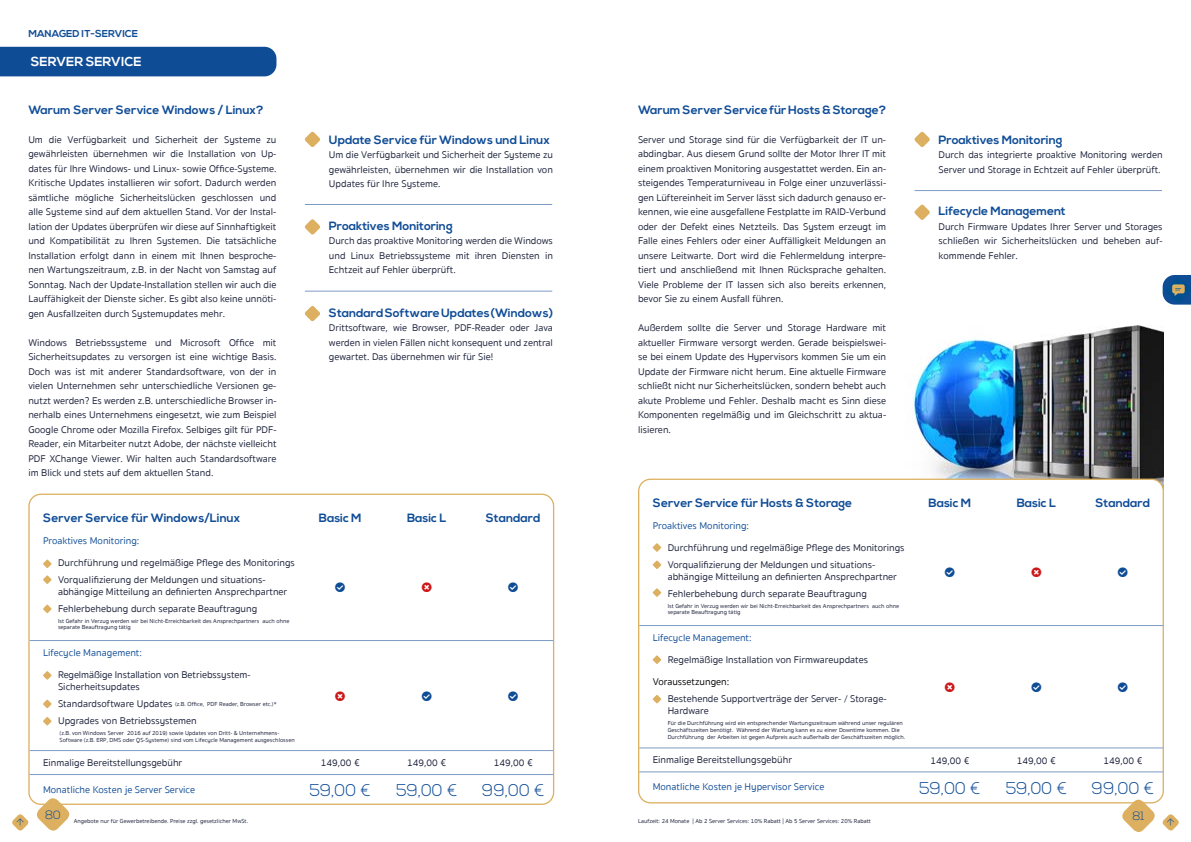
<style>
.page{position:relative;width:1191px;height:842px;background:#fff}
.page>*{position:absolute;margin:0;border:0;box-sizing:border-box;transform-origin:0 0}
.t1{font:300 17px "Nexa";color:#0f4c96}
.t2{font:700 13px "Nexa";color:#fff}
.t3{font:700 12px "Nexa";color:#0f4c96}
.t4{font:300 12px "Nexa";color:#0f4c96}
.t5{font:10px/14.5px "Sukhumvit Set Text";color:#181e37;text-align:justify}
.t6{font:10px "Sukhumvit Set Text";color:#0f4c96}
.t7{font:700 10px "Nexa";color:#0f4c96}
.t8{font:10px "Sukhumvit Set Text";color:#000}
.t9{font:6px/7.2px "Sukhumvit Set Text";color:#181e37}
.s1{font-size:10px}
</style>
<div class="page">
<div style="left:0;top:47px;width:276px;height:29px;background:#0f4c96"></div>
<svg style="left:304px;top:131px;width:16px;height:16px"></svg>
<svg style="left:304px;top:219px;width:16px;height:16px"></svg>
<hr style="left:305px;top:204px;width:247px;height:1px;background:#7d9cc5">
<svg style="left:304px;top:306px;width:16px;height:16px"></svg>
<hr style="left:305px;top:291px;width:247px;height:1px;background:#7d9cc5">
<hr style="left:30px;top:640px;width:523px;height:1px;background:#7d9cc5">
<hr style="left:30px;top:750px;width:523px;height:1px;background:#7d9cc5">
<hr style="left:30px;top:774px;width:523px;height:1px;background:#7d9cc5">
<svg style="left:43px;top:559px;width:9px;height:9px"></svg>
<svg style="left:43px;top:575px;width:9px;height:9px"></svg>
<svg style="left:43px;top:604px;width:9px;height:9px"></svg>
<svg style="left:43px;top:671px;width:9px;height:9px"></svg>
<svg style="left:43px;top:699px;width:9px;height:9px"></svg>
<svg style="left:43px;top:717px;width:9px;height:9px"></svg>
<img style="left:905px;top:325px;width:258px;height:160px">
<div style="left:638px;top:479px;width:525px;height:324px;background:#fff;border-radius:12px"></div>
<hr style="left:639px;top:625px;width:524px;height:1px;background:#7d9cc5">
<hr style="left:639px;top:748px;width:524px;height:1px;background:#7d9cc5">
<hr style="left:639px;top:771px;width:524px;height:1px;background:#7d9cc5">
<hr style="left:914px;top:190px;width:247px;height:1px;background:#7d9cc5">
<svg style="left:914px;top:131px;width:16px;height:16px"></svg>
<svg style="left:914px;top:204px;width:16px;height:16px"></svg>
<svg style="left:652px;top:543px;width:9px;height:9px"></svg>
<svg style="left:652px;top:560px;width:9px;height:9px"></svg>
<svg style="left:652px;top:588px;width:9px;height:9px"></svg>
<svg style="left:652px;top:655px;width:9px;height:9px"></svg>
<svg style="left:652px;top:695px;width:9px;height:9px"></svg>
<svg style="left:1162px;top:275px;width:29px;height:30px"></svg>
<svg style="left:12px;top:796px;width:60px;height:35px"></svg>
<svg style="left:1119px;top:797px;width:60px;height:35px"></svg>
<p class="t7" style="left:28px;top:28px;width:111px">MANAGED IT-SERVICE</p>
<h2 class="t2" style="left:31px;top:54px;width:112px">SERVER SERVICE</h2>
<p class="t3" style="left:28px;top:103px;width:237px">Warum Server Service Windows / Linux?</p>
<p class="t5" style="left:28px;top:133px;width:250px">Um die Verfügbarkeit und Sicherheit der Systeme zu gewährleisten übernehmen wir die Installation von Up&shy;dates für Ihre Windows- und Linux- sowie Office-Systeme.<br>Kritische Updates installieren wir sofort. Dadurch werden sämtliche mögliche Sicherheitslücken geschlossen und alle Systeme sind auf dem aktuellen Stand. Vor der Instal&shy;lation der Updates überprüfen wir diese auf Sinnhaftigkeit und Kompatibilität zu Ihren Systemen. Die tatsächliche Installation erfolgt dann in einem mit Ihnen besproche&shy;nen Wartungszeitraum, z.B. in der Nacht von Samstag auf Sonntag. Nach der Update-Installation stellen wir auch die Lauffähigkeit der Dienste sicher. Es gibt also keine unnöti&shy;gen Ausfallzeiten durch Systemupdates mehr.</p>
<p class="t5" style="left:28px;top:336px;width:250px">Windows Betriebssysteme und Microsoft Office mit Sicherheitsupdates zu versorgen ist eine wichtige Basis.<br>Doch was ist mit anderer Standardsoftware, von der in vielen Unternehmen sehr unterschiedliche Versionen ge&shy;nutzt werden? Es werden z.B. unterschiedliche Browser in&shy;nerhalb eines Unternehmens eingesetzt, wie zum Beispiel Google Chrome oder Mozilla Firefox. Selbiges gilt für PDF-Reader, ein Mitarbeiter nutzt Adobe, der nächste vielleicht PDF XChange Viewer. Wir halten auch Standardsoftware im Blick und stets auf dem aktuellen Stand.</p>
<p class="t3" style="left:43px;top:511px;width:199px">Server Service für Windows/Linux</p>
<p class="t6" style="left:43px;top:534px;width:98px">Proaktives Monitoring:</p>
<p class="t5" style="left:58px;top:555px;width:238px;line-height:17px">Durchführung und regelmäßige Pflege des Monitorings<br>Vorqualifizierung der Meldungen und situations-</p>
<p class="t5" style="left:58px;top:584px;width:231px;line-height:17px">abhängige Mitteilung an definierten Ansprechpartner<br>Fehlerbehebung durch separate Beauftragung</p>
<p class="t9" style="left:58px;top:618px;width:233px;line-height:6.2px">Ist Gefahr in Verzug werden wir bei Nicht-Erreichbarkeit des Ansprechpartners auch ohne separate Beauftragung tätig</p>
<p class="t6" style="left:43px;top:646px;width:100px">Lifecycle Management:</p>
<p class="t5" style="left:58px;top:669px;width:194px;line-height:12px">Regelmäßige Installation von Betriebssystem-<br>Sicherheitsupdates</p>
<p class="t9" style="left:58px;top:701px;width:220px"><span class="s1">Standardsoftware Updates</span> (z.B. Office, PDF Reader, Browser etc.)*</p>
<p class="t5" style="left:58px;top:714px;width:140px">Upgrades von Betriebssystemen</p>
<p class="t9" style="left:60px;top:729px;width:237px">(z.B. von Windows Server 2016 auf 2019) sowie Updates von Dritt- &amp; Unternehmens-<br>Software (z.B. ERP, DMS oder QS-Systeme) sind vom Lifecycle Management ausgeschlossen</p>
<p class="t5" style="left:43px;top:756px;width:141px">Einmalige Bereitstellungsgebühr</p>
<p class="t6" style="left:43px;top:783px;width:154px">Monatliche Kosten je Server Service</p>
<p class="t3" style="left:329px;top:133px;width:222px">Update Service für Windows und Linux</p>
<p class="t5" style="left:329px;top:148px;width:225px">Um die Verfügbarkeit und Sicherheit der Systeme zu gewährleisten, übernehmen wir die Installation von Updates für Ihre Systeme.</p>
<p class="t3" style="left:329px;top:219px;width:125px">Proaktives Monitoring</p>
<p class="t5" style="left:329px;top:234px;width:225px">Durch das proaktive Monitoring werden die Windows und Linux Betriebssysteme mit ihren Diensten in Echtzeit auf Fehler überprüft.</p>
<p class="t3" style="left:329px;top:305px;width:225px">Standard Software Updates (Windows)</p>
<p class="t5" style="left:329px;top:321px;width:225px">Drittsoftware, wie Browser, PDF-Reader oder Java werden in vielen Fällen nicht konsequent und zentral gewartet. Das übernehmen wir für Sie!</p>
<p class="t3" style="left:319px;top:511px;width:44px">Basic M</p>
<p class="t3" style="left:407px;top:511px;width:41px">Basic L</p>
<p class="t3" style="left:486px;top:511px;width:56px">Standard</p>
<p class="t5" style="left:321px;top:756px;width:40px">149,00 €</p>
<h1 class="t1" style="left:309px;top:780px;width:63px">59,00 €</h1>
<p class="t5" style="left:407px;top:756px;width:40px">149,00 €</p>
<h1 class="t1" style="left:396px;top:780px;width:63px">59,00 €</h1>
<p class="t5" style="left:494px;top:756px;width:40px">149,00 €</p>
<h1 class="t1" style="left:482px;top:780px;width:64px">99,00 €</h1>
<p class="t3" style="left:638px;top:103px;width:250px">Warum Server Service für Hosts &amp; Storage?</p>
<p class="t5" style="left:638px;top:133px;width:250px">Server und Storage sind für die Verfügbarkeit der IT un&shy;abdingbar. Aus diesem Grund sollte der Motor Ihrer IT mit einem proaktiven Monitoring ausgestattet werden. Ein an&shy;steigendes Temperaturniveau in Folge einer unzuverlässi&shy;gen Lüftereinheit im Server lässt sich dadurch genauso er&shy;kennen, wie eine ausgefallene Festplatte im RAID-Verbund oder der Defekt eines Netzteils. Das System erzeugt im Falle eines Fehlers oder einer Auffälligkeit Meldungen an unsere Leitwarte. Dort wird die Fehlermeldung interpre&shy;tiert und anschließend mit Ihnen Rücksprache gehalten.<br>Viele Probleme der IT lassen sich also bereits erkennen, bevor Sie zu einem Ausfall führen.</p>
<p class="t5" style="left:638px;top:321px;width:250px">Außerdem sollte die Server und Storage Hardware mit aktueller Firmware versorgt werden. Gerade beispielswei&shy;se bei einem Update des Hypervisors kommen Sie um ein Update der Firmware nicht herum. Eine aktuelle Firmware schließt nicht nur Sicherheitslücken, sondern behebt auch akute Probleme und Fehler. Deshalb macht es Sinn diese Komponenten regelmäßig und im Gleichschritt zu aktua&shy;lisieren.</p>
<p class="t3" style="left:938px;top:133px;width:125px">Proaktives Monitoring</p>
<p class="t5" style="left:938px;top:148px;width:225px">Durch das integrierte proaktive Monitoring werden<br>Server und Storage in Echtzeit auf Fehler überprüft.</p>
<p class="t3" style="left:938px;top:204px;width:129px">Lifecycle Management</p>
<p class="t5" style="left:938px;top:219px;width:225px">Durch Firmware Updates Ihrer Server und Storages schließen wir Sicherheitslücken und beheben auf&shy;kommende Fehler.</p>
<p class="t3" style="left:652px;top:496px;width:201px">Server Service für Hosts &amp; Storage</p>
<p class="t6" style="left:652px;top:519px;width:98px">Proaktives Monitoring:</p>
<p class="t5" style="left:667px;top:539px;width:238px;line-height:17px">Durchführung und regelmäßige Pflege des Monitorings<br>Vorqualifizierung der Meldungen und situations-</p>
<p class="t5" style="left:667px;top:568px;width:231px;line-height:17px">abhängige Mitteilung an definierten Ansprechpartner<br>Fehlerbehebung durch separate Beauftragung</p>
<p class="t9" style="left:667px;top:603px;width:233px;line-height:6.2px">Ist Gefahr in Verzug werden wir bei Nicht-Erreichbarkeit des Ansprechpartners auch ohne separate Beauftragung tätig</p>
<p class="t6" style="left:652px;top:631px;width:100px">Lifecycle Management:</p>
<p class="t5" style="left:667px;top:653px;width:202px">Regelmäßige Installation von Firmwareupdates</p>
<p class="t8" style="left:652px;top:675px;width:78px">Voraussetzungen:</p>
<p class="t5" style="left:667px;top:693px;width:220px;line-height:12px">Bestehende Supportverträge der Server- / Storage-<br>Hardware</p>
<p class="t9" style="left:667px;top:719px;width:239px">Für die Durchführung wird ein entsprechender Wartungszeitraum während unser regulären<br>Geschäftszeiten benötigt. Während der Wartung kann es zu einer Downtime kommen. Die<br>Durchführung der Arbeiten ist gegen Aufpreis auch außerhalb der Geschäftszeiten möglich.</p>
<p class="t5" style="left:652px;top:753px;width:141px">Einmalige Bereitstellungsgebühr</p>
<p class="t6" style="left:652px;top:780px;width:173px">Monatliche Kosten je Hypervisor Service</p>
<p class="t3" style="left:928px;top:496px;width:44px">Basic M</p>
<p class="t5" style="left:930px;top:754px;width:40px">149,00 €</p>
<h1 class="t1" style="left:919px;top:778px;width:63px">59,00 €</h1>
<p class="t3" style="left:1016px;top:496px;width:41px">Basic L</p>
<p class="t3" style="left:1095px;top:496px;width:56px">Standard</p>
<p class="t5" style="left:1017px;top:754px;width:40px">149,00 €</p>
<h1 class="t1" style="left:1005px;top:778px;width:63px">59,00 €</h1>
<p class="t5" style="left:1103px;top:754px;width:40px">149,00 €</p>
<h1 class="t1" style="left:1091px;top:778px;width:64px">99,00 €</h1>
<p class="t4" style="left:45px;top:808px;width:17px">80</p>
<p class="t4" style="left:1132px;top:809px;width:14px">81</p>
<p class="t9" style="left:638px;top:818px;width:234px">Laufzeit: 24 Monate | Ab 2 Server Services: 10% Rabatt | Ab 5 Server Services: 20% Rabatt</p>
<p class="t9" style="left:74px;top:818px;width:176px">Angebote nur für Gewerbetreibende. Preise zzgl. gesetzlicher MwSt.</p>
</div>
